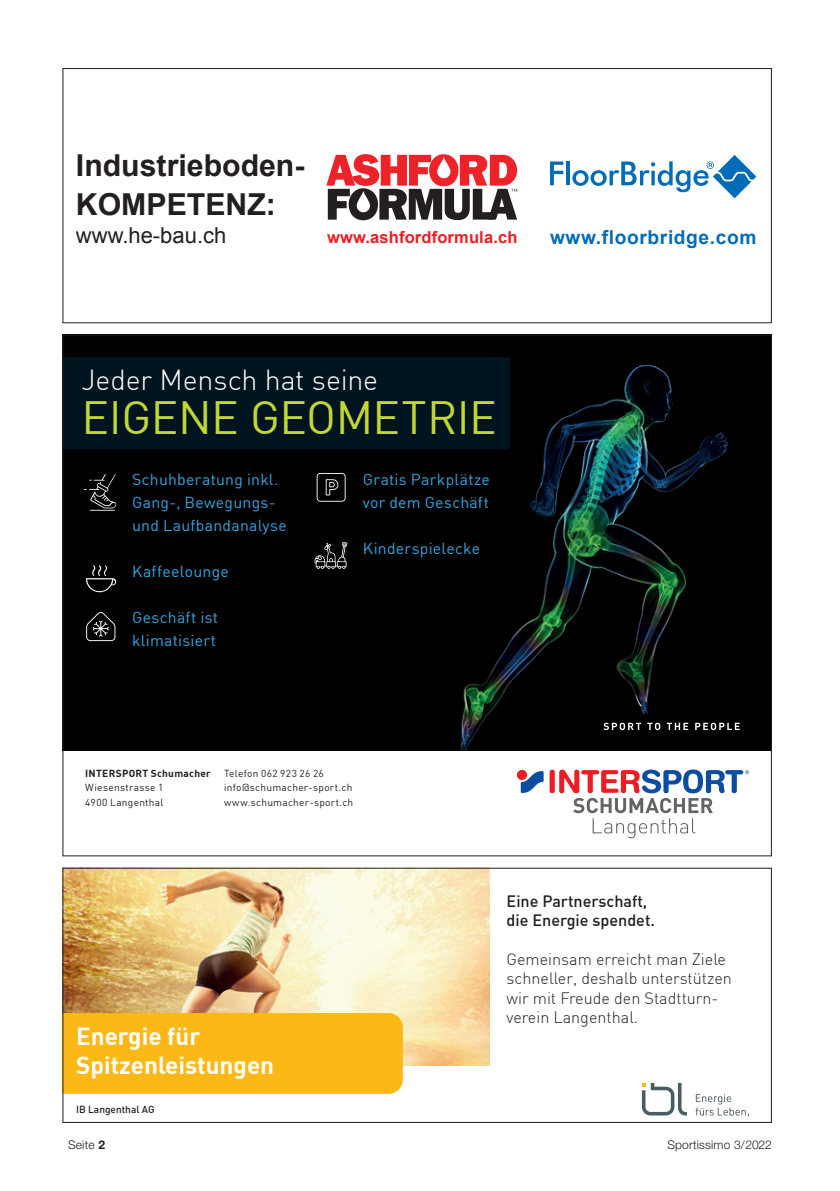
<style>
.page{position:relative;width:840px;height:1191px;background:#fff}
.page>*{position:absolute;margin:0;border:0;box-sizing:border-box;transform-origin:0 0}
.t1{font:45.6px "FFDIN Profor IIC";letter-spacing:-.01em;color:#c1d736}
.t2{font:700 30.2px/38.4px "Arial";color:#231f20}
.t3{font:300 28.4px "FFDIN Profor IIC";letter-spacing:-.005em;color:#fff}
.t4{font:700 24.2px/29px "DIN";color:#fff}
.t5{font:22px "Arial";color:#231f20}
.t6{font:700 19.2px "Arial";letter-spacing:.03em;color:#006cb7}
.t7{font:700 16.4px "Arial";letter-spacing:.01em;color:#ee1d23}
.t8{font:300 16.2px/19.4px "DIN";color:#231f20}
.t9{font:500 16.2px/19.4px "DIN";color:#231f20}
.t10{font:15.6px/23px "FFDIN Profor IIC";letter-spacing:.015em;color:#3aa5dd}
.t11{font:300 12px "Helvetica Neue LT Pro";letter-spacing:.015em;color:#231f20}
.t12{font:500 10.2px "DIN";color:#231f20}
.t13{font:10px/14.2px "FFDIN Profor IIC";letter-spacing:.025em;color:#231f20}
.s1{font-weight:700}
</style>
<div class="page">
<img style="left:64px;top:869px;width:425px;height:196px">
<div style="left:64px;top:1013px;width:338px;height:80px;background:#fcb814"></div>
<svg style="left:695px;top:1094px;width:51px;height:21px"></svg>
<svg style="left:641px;top:1083px;width:45px;height:32px"></svg>
<div style="left:62px;top:867px;width:709px;height:256px;border:1px solid #231f20"></div>
<div style="left:62px;top:68px;width:709px;height:255px;border:1px solid #231f20"></div>
<svg style="left:326px;top:154px;width:429px;height:67px"></svg>
<img style="left:258px;top:336px;width:511px;height:414px">
<div style="left:549px;top:769px;width:5px;height:24px;background:#ee1d23;border-radius:3px"></div>
<svg style="left:516px;top:770px;width:11px;height:10px"></svg>
<svg style="left:520px;top:771px;width:23px;height:22px"></svg>
<svg style="left:559px;top:769px;width:189px;height:69px"></svg>
<svg style="left:603px;top:722px;width:136px;height:8px"></svg>
<div style="left:64px;top:336px;width:194px;height:414px;background:#000001"></div>
<div style="left:62px;top:357px;width:447px;height:92px;background:#00141f"></div>
<svg style="left:86px;top:612px;width:29px;height:29px"></svg>
<svg style="left:86px;top:565px;width:30px;height:27px"></svg>
<svg style="left:84px;top:474px;width:32px;height:37px"></svg>
<svg style="left:314px;top:542px;width:33px;height:27px"></svg>
<svg style="left:316px;top:473px;width:29px;height:29px"></svg>
<p class="t2" style="left:64px;top:147px;width:230px">Industrieboden-<br>KOMPETENZ:</p>
<p class="t5" style="left:64px;top:221px;width:152px">www.he-bau.ch</p>
<p class="t7" style="left:327px;top:226px;width:192px">www.ashfordformula.ch</p>
<p class="t6" style="left:549px;top:224px;width:208px">www.floorbridge.com</p>
<p class="t2" style="left:76px;top:147px;width:230px">Industrieboden-<br>KOMPETENZ:</p>
<p class="t5" style="left:76px;top:221px;width:152px">www.he-bau.ch</p>
<p class="t7" style="left:365px;top:226px;width:166px">w.ashfordformula.ch</p>
<p class="t6" style="left:562px;top:224px;width:208px">www.fl orbridge.com</p>
<p class="t3" style="left:81px;top:358px;width:298px">Jeder Mensch hat seine</p>
<p class="t1" style="left:81px;top:383px;width:416px">EIGENE GEOMETRIE</p>
<p class="t10" style="left:132px;top:467px;width:156px">Schuhberatung inkl.<br>Gang-, Bewegungs&shy;und Laufbandanalyse</p>
<p class="t10" style="left:132px;top:559px;width:98px">Kaffeelounge</p>
<p class="t10" style="left:132px;top:605px;width:87px">Geschäft ist klimatisiert</p>
<p class="t10" style="left:362px;top:467px;width:128px">Gratis Parkplätze vor dem Geschäft</p>
<p class="t10" style="left:362px;top:536px;width:119px">Kinderspielecke</p>
<p class="t13" style="left:85px;top:766px;width:127px"><span class="s1">INTERSPORT Schumacher<br></span>Wiesenstrasse 1<br>4900 Langenthal</p>
<p class="t13" style="left:224px;top:766px;width:131px">Telefon 062 923 26 26 info@schumacher-sport.ch www.schumacher-sport.ch</p>
<p class="t4" style="left:76px;top:1021px;width:199px">Energie für<br>Spitzenleistungen</p>
<p class="t12" style="left:76px;top:1103px;width:80px">IB Langenthal AG</p>
<p class="t9" style="left:506px;top:890px;width:150px">Eine Partnerschaft, die Energie spendet.</p>
<p class="t8" style="left:506px;top:949px;width:227px">Gemeinsam erreicht man Ziele schneller, deshalb unterstützen wir mit Freude den Stadtturn&shy;verein Langenthal.</p>
<p class="t11" style="left:68px;top:1136px;width:38px">Seite <span class="s1">2</span></p>
<p class="t11" style="left:667px;top:1136px;width:106px">Sportissimo 3/2022</p>
</div>
